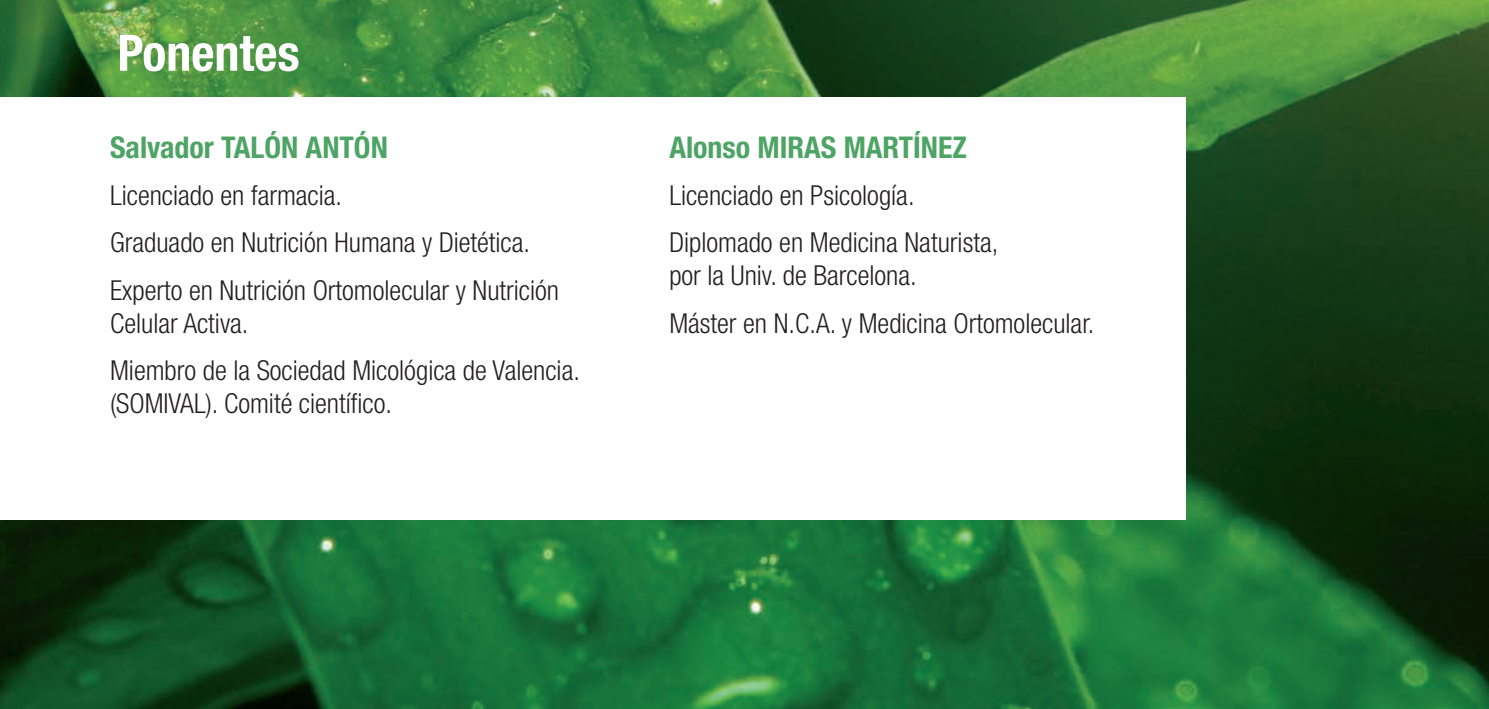
<style>
.page{position:relative;width:1489px;height:709px;background:#fff}
.page>*{position:absolute;margin:0;border:0;box-sizing:border-box;transform-origin:0 0}
.t1{font:700 condensed 50px "Helvetica Neue";color:#fff}
.t2{font:700 condensed 30px "Helvetica Neue";color:#4da465}
.t3{font:300 condensed 27.5px/47.2px "Helvetica Neue";color:#231f20}
</style>
<div class="page">
<img style="left:0;top:0;width:1488px;height:709px">
<div style="left:0;top:97px;width:1185px;height:423px;background:#fff"></div>
<h1 class="t1" style="left:117px;top:23px;width:184px">Ponentes</h1>
<p class="t2" style="left:110px;top:129px;width:279px">Salvador TALÓN ANTÓN</p>
<p class="t3" style="left:110px;top:172px;width:450px">Licenciado en farmacia.<br>Graduado en Nutrición Humana y Dietética.<br>Experto en Nutrición Ortomolecular y Nutrición</p>
<p class="t3" style="left:110px;top:299px;width:471px">Celular Activa.<br>Miembro de la Sociedad Micológica de Valencia.</p>
<p class="t3" style="left:110px;top:379px;width:283px">(SOMIVAL). Comité científico.</p>
<p class="t2" style="left:669px;top:129px;width:299px">Alonso MIRAS MARTÍNEZ</p>
<p class="t3" style="left:669px;top:172px;width:330px">Licenciado en Psicología.<br>Diplomado en Medicina Naturista,</p>
<p class="t3" style="left:669px;top:252px;width:426px">por la Univ. de Barcelona.<br>Máster en N.C.A. y Medicina Ortomolecular.</p>
</div>
